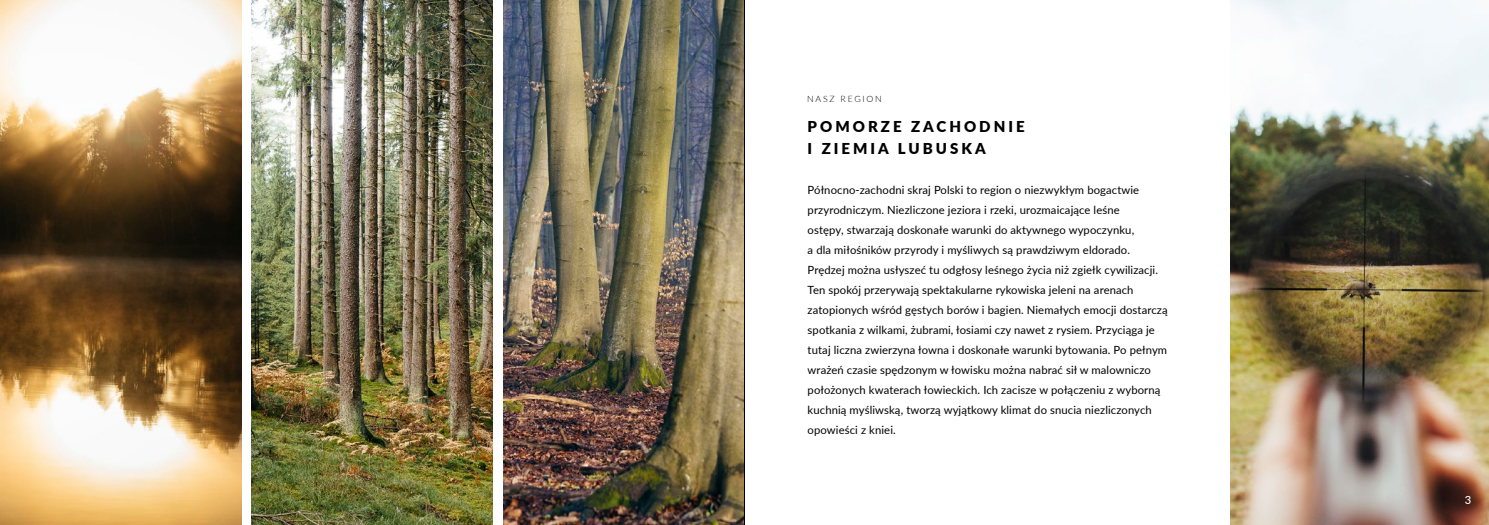
<style>
.page{position:relative;width:1489px;height:525px;background:#fff}
.page>*{position:absolute;margin:0;border:0;box-sizing:border-box;transform-origin:0 0}
.t1{font:900 15px/21.2px "Lato";letter-spacing:.2em;color:#000}
.t2{font:11.25px/20px "Lato";letter-spacing:.01em;color:#000}
.t3{font:500 11.25px "Lato";color:#fff}
.t4{font:300 8.75px "Lato";letter-spacing:.2em;color:#000}
</style>
<div class="page">
<img style="left:251px;top:0;width:241px;height:524px">
<img style="left:0;top:0;width:241px;height:524px">
<img style="left:503px;top:0;width:241px;height:524px">
<img style="left:1230px;top:0;width:258px;height:524px">
<hr style="left:744px;top:0;width:1px;height:524px;background:#000">
<p class="t4" style="left:807px;top:92px;width:76px">NASZ REGION</p>
<h1 class="t1" style="left:807px;top:115px;width:218px">POMORZE ZACHODNIE<br>I ZIEMIA LUBUSKA</h1>
<p class="t2" style="left:807px;top:179px;width:361px">Północno-zachodni skraj Polski to region o niezwykłym bogactwie przyrodniczym. Niezliczone jeziora i rzeki, urozmaicające leśne<br>ostępy, stwarzają doskonałe warunki do aktywnego wypoczynku,<br>a dla miłośników przyrody i myśliwych są prawdziwym eldorado.<br>Prędzej można usłyszeć tu odgłosy leśnego życia niż zgiełk cywilizacji.<br>Ten spokój przerywają spektakularne rykowiska jeleni na arenach zatopionych wśród gęstych borów i bagien. Niemałych emocji dostarczą spotkania z wilkami, żubrami, łosiami czy nawet z rysiem. Przyciąga je tutaj liczna zwierzyna łowna i doskonałe warunki bytowania. Po pełnym wrażeń czasie spędzonym w łowisku można nabrać sił w malowniczo położonych kwaterach łowieckich. Ich zacisze w połączeniu z wyborną kuchnią myśliwską, tworzą wyjątkowy klimat do snucia niezliczonych opowieści z kniei.</p>
<p class="t3" style="left:1464px;top:491px;width:8px">3</p>
</div>
